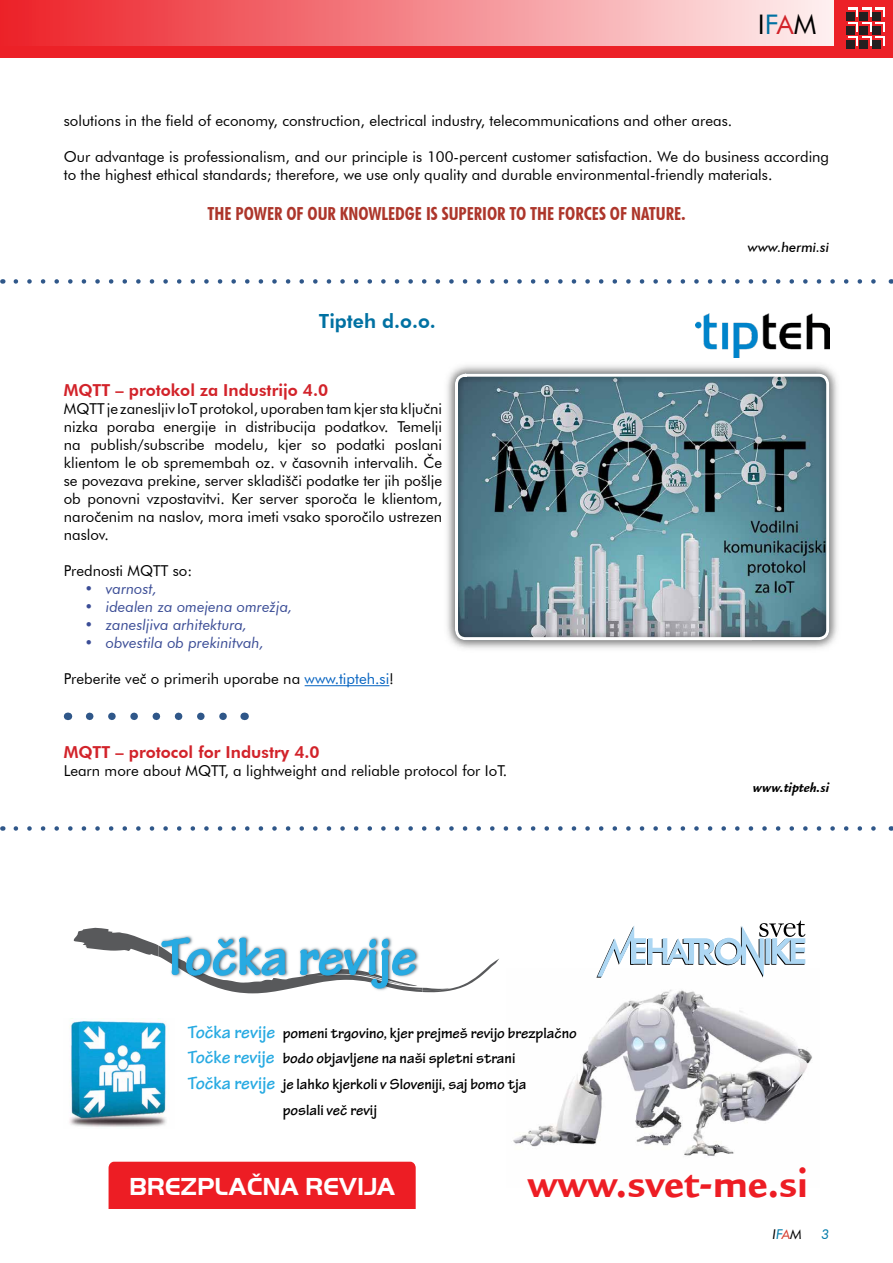
<style>
.page{position:relative;width:893px;height:1263px;background:#fff}
.page>*{position:absolute;margin:0;border:0;box-sizing:border-box;transform-origin:0 0}
.t1{font:700 54.9px "Tekton Pro";color:#28aae2}
.t2{font:700 40.5px "Legacy San Itc T";color:#ed1d24}
.t3{font:27px "Futura BT";color:#000}
.t4{font:700 25.35px "Handel Got D";color:#fff}
.t5{font:800 19.5px "Futura BT";color:#0071a2}
.t6{font:700 condensed 18px "Futura BT";color:#ad362b}
.t7{font:800 16.5px "Futura BT";color:#d2232a}
.t8{font:700 15.6px "Tekton Pro";color:#000}
.t9{font:15px/18px "Futura BT";color:#000;text-align:justify}
.t10{font:italic 15px "Futura BT";color:#3b4d96}
.t11{font:italic 700 13.5px "Legacy San Itc T";color:#000}
.t12{font:italic 500 13.5px "Futura BT";color:#000}
.t13{font:italic 13.5px "Futura BT";color:#000}
.t14{font:italic 13.5px "Futura BT";color:#007aa9}
.s1{color:#0071a2}
.s2{color:#d2232a}
.s3{color:#0563c1}
.s4{font-size:18.75px;color:#28aae2}
.s5{color:#007aa9}
.s6{color:#d54134}
</style>
<div class="page">
<div style="left:0;top:0;width:892px;height:47px;background:linear-gradient(to right,#ec1f26,#fffeff)"></div>
<div style="left:0;top:46px;width:892px;height:12px;background:#ec2127"></div>
<div style="left:834px;top:0;width:59px;height:58px;background:#ec2127"></div>
<div style="left:848px;top:8px;width:9px;height:9px;background:#fff"></div>
<div style="left:848px;top:22px;width:9px;height:9px;background:#fff"></div>
<div style="left:862px;top:8px;width:9px;height:9px;background:#fff"></div>
<div style="left:862px;top:22px;width:9px;height:9px;background:#fff"></div>
<div style="left:848px;top:37px;width:9px;height:9px;background:#fff"></div>
<div style="left:862px;top:37px;width:9px;height:9px;background:#fff"></div>
<div style="left:876px;top:8px;width:9px;height:9px;background:#fff"></div>
<div style="left:876px;top:37px;width:9px;height:9px;background:#fff"></div>
<div style="left:876px;top:22px;width:9px;height:9px;background:#fff"></div>
<div style="left:847px;top:10px;width:9px;height:9px;background:#ec2127"></div>
<div style="left:847px;top:24px;width:9px;height:9px;background:#ec2127"></div>
<div style="left:861px;top:10px;width:9px;height:9px;background:#ec2127"></div>
<div style="left:861px;top:24px;width:9px;height:9px;background:#ec2127"></div>
<div style="left:847px;top:38px;width:9px;height:9px;background:#ec2127"></div>
<div style="left:861px;top:38px;width:9px;height:9px;background:#ec2127"></div>
<div style="left:874px;top:10px;width:9px;height:9px;background:#ec2127"></div>
<div style="left:874px;top:38px;width:9px;height:9px;background:#ec2127"></div>
<div style="left:874px;top:24px;width:9px;height:9px;background:#ec2127"></div>
<div style="left:846px;top:12px;width:9px;height:9px;background:#231f20"></div>
<div style="left:846px;top:26px;width:9px;height:9px;background:#231f20"></div>
<div style="left:859px;top:12px;width:9px;height:9px;background:#231f20"></div>
<div style="left:859px;top:26px;width:9px;height:9px;background:#231f20"></div>
<div style="left:846px;top:40px;width:9px;height:9px;background:#231f20"></div>
<div style="left:859px;top:40px;width:9px;height:9px;background:#231f20"></div>
<div style="left:872px;top:12px;width:9px;height:9px;background:#231f20"></div>
<div style="left:872px;top:40px;width:9px;height:9px;background:#231f20"></div>
<div style="left:872px;top:26px;width:9px;height:9px;background:#231f20"></div>
<hr style="left:305px;top:685px;width:84px;height:1px;background:#0563c1">
<svg style="left:90px;top:713px;width:137px;height:7px"></svg>
<img style="left:695px;top:313px;width:134px;height:44px">
<svg style="left:16px;top:826px;width:860px;height:5px"></svg>
<div style="left:447px;top:366px;width:390px;height:282px;background:#000;opacity:.6"></div>
<div style="left:455px;top:374px;width:374px;height:266px;border:3px solid #fff;border-radius:9px"></div>
<svg style="left:16px;top:279px;width:860px;height:5px"></svg>
<div style="left:109px;top:1162px;width:307px;height:46px;background:#ed1d24"></div>
<img style="left:513px;top:977px;width:299px;height:179px">
<svg style="left:596px;top:920px;width:209px;height:57px"></svg>
<svg style="left:73px;top:928px;width:426px;height:64px"></svg>
<img style="left:69px;top:1018px;width:98px;height:109px">
<h3 class="t3" style="left:758px;top:8px;width:60px">I<span class="s1">F</span><span class="s2">A</span>M</h3>
<p class="t9" style="left:64px;top:112px;width:670px">solutions in the field of economy, construction, electrical industry, telecommunications and other areas.</p>
<p class="t9" style="left:64px;top:148px;width:767px">Our advantage is professionalism, and our principle is 100-percent customer satisfaction. We do business according to the highest ethical standards; therefore, we use only quality and durable environmental-friendly materials.</p>
<p class="t6" style="left:207px;top:202px;width:480px">THE POWER OF OUR KNOWLEDGE IS SUPERIOR TO THE FORCES OF NATURE.</p>
<p class="t12" style="left:748px;top:239px;width:83px">www.hermi.si</p>
<h3 class="t5" style="left:319px;top:309px;width:119px">Tipteh d.o.o.</h3>
<p class="t7" style="left:64px;top:380px;width:266px">MQTT – protokol za I ndustrijo 4.0</p>
<p class="t9" style="left:64px;top:400px;width:380px">MQTT je zanesljiv IoT protokol, uporaben tam kjer sta ključni nizka poraba energije in distribucija podatkov. Temelji na publish/subscribe modelu, kjer so podatki poslani klientom le ob spremembah oz. v časovnih intervalih. Če se povezava prekine, server skladišči podatke ter jih pošlje ob ponovni vzpostavitvi. Ker server sporoča le klientom, naročenim na naslov, mora imeti vsako sporočilo ustrezen naslov.</p>
<p class="t9" style="left:64px;top:562px;width:130px">Prednosti MQTT so:</p>
<p class="t10" style="left:85px;top:580px;width:74px">• varnost,</p>
<p class="t10" style="left:85px;top:598px;width:209px">• idealen za omejena omrežja,</p>
<p class="t10" style="left:85px;top:616px;width:164px">• zanesljiva arhitektura,</p>
<p class="t10" style="left:85px;top:634px;width:181px">• obvestila ob prekinitvah,</p>
<p class="t9" style="left:64px;top:670px;width:332px">Preberite več o primerih uporabe na <span class="s3">www.tipteh.si</span>!</p>
<p class="t7" style="left:64px;top:742px;width:257px">MQTT – protocol for I ndustry 4.0</p>
<p class="t9" style="left:64px;top:761px;width:445px">Learn more about MQTT, a lightweight and reliable protocol for IoT.</p>
<h1 class="t1" style="left:162px;top:924px;width:256px">Točka revije</h1>
<p class="t8" style="left:188px;top:1023px;width:390px"><span class="s4">Točka revije</span> pomeni trgovino, kjer prejmeš revijo brezplačno</p>
<p class="t8" style="left:188px;top:1049px;width:329px"><span class="s4">Točke revije</span> bodo objavljene na naši spletni strani</p>
<p class="t8" style="left:188px;top:1075px;width:340px"><span class="s4">Točka revije</span> je lahko kjerkoli v Sloveniji, saj bomo tja</p>
<p class="t8" style="left:283px;top:1101px;width:96px">poslali več revij</p>
<p class="t11" style="left:753px;top:779px;width:78px">www.tipteh.si</p>
<h3 class="t4" style="left:129px;top:1172px;width:268px">BREZPLAČNA REVIJA</h3>
<h2 class="t2" style="left:527px;top:1158px;width:282px">www.svet-me.si</h2>
<p class="t13" style="left:772px;top:1226px;width:31px">I<span class="s5">F</span><span class="s6">A</span>M</p>
<p class="t14" style="left:821px;top:1226px;width:9px">3</p>
</div>
